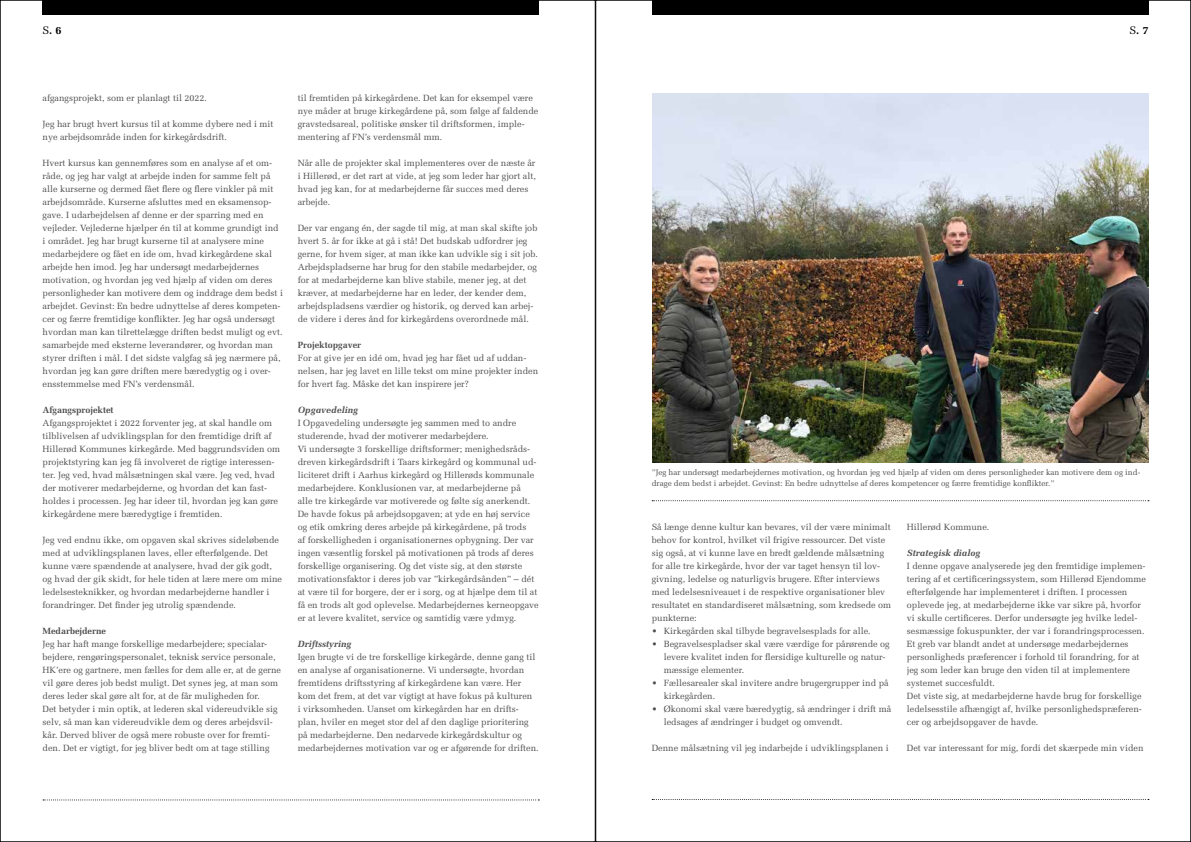
<style>
.page{position:relative;width:1191px;height:842px;background:#fff}
.page>*{position:absolute;margin:0;border:0;box-sizing:border-box;transform-origin:0 0}
.t1{font:700 11px "Melior";color:#000}
.t2{font:9px/13px "Melior";color:#4d4d4f}
.t3{font:700 9px "Melior";color:#4d4d4f}
.t4{font:italic 700 9px "Melior";color:#4d4d4f}
.t5{font:8px/11px "Melior";color:#4d4d4f}
.s1{font-weight:400}
</style>
<div class="page">
<div style="left:43px;top:0;width:496px;height:14px;background:#000"></div>
<svg style="left:43px;top:799px;width:496px;height:1px"></svg>
<div style="left:652px;top:0;width:496px;height:14px;background:#000"></div>
<svg style="left:652px;top:799px;width:497px;height:1px"></svg>
<svg style="left:652px;top:500px;width:497px;height:1px"></svg>
<img style="left:652px;top:94px;width:496px;height:368px">
<p class="t1" style="left:43px;top:23px;width:20px"><span class="s1">S</span>. 6</p>
<p class="t1" style="left:1129px;top:23px;width:20px"><span class="s1">S</span>. 7</p>
<p class="t2" style="left:43px;top:91px;width:166px">afgangsprojekt, som er planlagt til 2022.</p>
<p class="t2" style="left:43px;top:117px;width:233px">Jeg har brugt hvert kursus til at komme dybere ned i mit nye arbejdsområde inden for kirkegårdsdrift.</p>
<p class="t2" style="left:43px;top:156px;width:242px">Hvert kursus kan gennemføres som en analyse af et om&shy;råde, og jeg har valgt at arbejde inden for samme felt på alle kurserne og dermed fået flere og flere vinkler på mit arbejdsområde. Kurserne afsluttes med en eksamensop&shy;gave. I udarbejdelsen af denne er der sparring med en vejleder. Vejlederne hjælper én til at komme grundigt ind i området. Jeg har brugt kurserne til at analysere mine medarbejdere og fået en ide om, hvad kirkegårdene skal arbejde hen imod. Jeg har undersøgt medarbejdernes motivation, og hvordan jeg ved hjælp af viden om deres personligheder kan motivere dem og inddrage dem bedst i arbejdet. Gevinst: En bedre udnyttelse af deres kompeten&shy;cer og færre fremtidige konflikter. Jeg har også undersøgt hvordan man kan tilrettelægge driften bedst muligt og evt. samarbejde med eksterne leverandører, og hvordan man styrer driften i mål. I det sidste valgfag så jeg nærmere på, hvordan jeg kan gøre driften mere bæredygtig og i over&shy;ensstemmelse med FN’s verdensmål.</p>
<p class="t3" style="left:43px;top:404px;width:72px">Afgangsprojektet</p>
<p class="t2" style="left:43px;top:416px;width:239px">Afgangsprojektet i 2022 forventer jeg, at skal handle om tilblivelsen af udviklingsplan for den fremtidige drift af Hillerød Kommunes kirkegårde. Med baggrundsviden om projektstyring kan jeg få involveret de rigtige interessen&shy;ter. Jeg ved, hvad målsætningen skal være. Jeg ved, hvad der motiverer medarbejderne, og hvordan det kan fast&shy;holdes i processen. Jeg har ideer til, hvordan jeg kan gøre kirkegårdene mere bæredygtige i fremtiden.</p>
<p class="t2" style="left:43px;top:533px;width:241px">Jeg ved endnu ikke, om opgaven skal skrives sideløbende med at udviklingsplanen laves, eller efterfølgende. Det kunne være spændende at analysere, hvad der gik godt, og hvad der gik skidt, for hele tiden at lære mere om mine ledelsesteknikker, og hvordan medarbejderne handler i forandringer. Det finder jeg utrolig spændende.</p>
<p class="t3" style="left:43px;top:625px;width:65px">Medarbejderne</p>
<p class="t2" style="left:43px;top:637px;width:240px">Jeg har haft mange forskellige medarbejdere; specialar&shy;bejdere, rengøringspersonalet, teknisk service personale, HK’ere og gartnere, men fælles for dem alle er, at de gerne vil gøre deres job bedst muligt. Det synes jeg, at man som deres leder skal gøre alt for, at de får muligheden for.<br>Det betyder i min optik, at lederen skal videreudvikle sig selv, så man kan videreudvikle dem og deres arbejdsvil&shy;kår. Derved bliver de også mere robuste over for fremti&shy;den. Det er vigtigt, for jeg bliver bedt om at tage stilling</p>
<p class="t2" style="left:298px;top:91px;width:242px">til fremtiden på kirkegårdene. Det kan for eksempel være nye måder at bruge kirkegårdene på, som følge af faldende gravstedsareal, politiske ønsker til driftsformen, imple&shy;mentering af FN’s verdensmål mm.</p>
<p class="t2" style="left:298px;top:156px;width:240px">Når alle de projekter skal implementeres over de næste år i Hillerød, er det rart at vide, at jeg som leder har gjort alt, hvad jeg kan, for at medarbejderne får succes med deres arbejde.</p>
<p class="t2" style="left:298px;top:221px;width:242px">Der var engang én, der sagde til mig, at man skal skifte job hvert 5. år for ikke at gå i stå! Det budskab udfordrer jeg gerne, for hvem siger, at man ikke kan udvikle sig i sit job.<br>Arbejdspladserne har brug for den stabile medarbejder, og for at medarbejderne kan blive stabile, mener jeg, at det kræver, at medarbejderne har en leder, der kender dem, arbejdspladsens værdier og historik, og derved kan arbej&shy;de videre i deres ånd for kirkegårdens overordnede mål.</p>
<p class="t3" style="left:298px;top:339px;width:65px">Projektopgaver</p>
<p class="t2" style="left:298px;top:351px;width:242px">For at give jer en idé om, hvad jeg har fået ud af uddan&shy;nelsen, har jeg lavet en lille tekst om mine projekter inden for hvert fag. Måske det kan inspirere jer?</p>
<p class="t4" style="left:298px;top:404px;width:62px">Opgavedeling</p>
<p class="t2" style="left:298px;top:416px;width:242px">I Opgavedeling undersøgte jeg sammen med to andre studerende, hvad der motiverer medarbejdere.<br>Vi undersøgte 3 forskellige driftsformer; menighedsråds&shy;dreven kirkegårdsdrift i Taars kirkegård og kommunal ud&shy;liciteret drift i Aarhus kirkegård og Hillerøds kommunale medarbejdere. Konklusionen var, at medarbejderne på<br>alle tre kirkegårde var motiverede og følte sig anerkendt.<br>De havde fokus på arbejdsopgaven; at yde en høj service og etik omkring deres arbejde på kirkegårdene, på trods<br>af forskelligheden i organisationernes opbygning. Der var ingen væsentlig forskel på motivationen på trods af deres forskellige organisering. Og det viste sig, at den største motivationsfaktor i deres job var ”kirkegårdsånden” – dét at være til for borgere, der er i sorg, og at hjælpe dem til at få en trods alt god oplevelse. Medarbejdernes kerneopgave er at levere kvalitet, service og samtidig være ydmyg.</p>
<p class="t4" style="left:298px;top:638px;width:55px">Driftsstyring</p>
<p class="t2" style="left:298px;top:650px;width:242px">Igen brugte vi de tre forskellige kirkegårde, denne gang til en analyse af organisationerne. Vi undersøgte, hvordan fremtidens driftsstyring af kirkegårdene kan være. Her kom det frem, at det var vigtigt at have fokus på kulturen<br>i virksomheden. Uanset om kirkegården har en drifts&shy;plan, hviler en meget stor del af den daglige prioritering på medarbejderne. Den nedarvede kirkegårdskultur og medarbejdernes motivation var og er afgørende for driften.</p>
<p class="t5" style="left:651px;top:467px;width:490px">”Jeg har undersøgt medarbejdernes motivation, og hvordan jeg ved hjælp af viden om deres personligheder kan motivere dem og ind&shy;drage dem bedst i arbejdet. Gevinst: En bedre udnyttelse af deres kompetencer og færre fremtidige konflikter.”</p>
<p class="t2" style="left:651px;top:520px;width:241px">Så længe denne kultur kan bevares, vil der være minimalt behov for kontrol, hvilket vil frigive ressourcer. Det viste sig også, at vi kunne lave en bredt gældende målsætning for alle tre kirkegårde, hvor der var taget hensyn til lov&shy;givning, ledelse og naturligvis brugere. Efter interviews med ledelsesniveauet i de respektive organisationer blev resultatet en standardiseret målsætning, som kredsede om punkterne:</p>
<p class="t2" style="left:651px;top:624px;width:220px">• Kirkegården skal tilbyde begravelsesplads for alle.</p>
<p class="t2" style="left:663px;top:637px;width:228px;text-indent:-12px">• Begravelsespladser skal være værdige for pårørende og levere kvalitet inden for flersidige kulturelle og natur&shy;mæssige elementer.</p>
<p class="t2" style="left:663px;top:676px;width:226px;text-indent:-12px">• Fællesarealer skal invitere andre brugergrupper ind på kirkegården.</p>
<p class="t2" style="left:663px;top:702px;width:229px;text-indent:-12px">• Økonomi skal være bæredygtig, så ændringer i drift må ledsages af ændringer i budget og omvendt.</p>
<p class="t2" style="left:651px;top:741px;width:238px">Denne målsætning vil jeg indarbejde i udviklingsplanen i</p>
<p class="t2" style="left:907px;top:520px;width:84px">Hillerød Kommune.</p>
<p class="t4" style="left:907px;top:547px;width:75px">Strategisk dialog</p>
<p class="t2" style="left:907px;top:559px;width:240px">I denne opgave analyserede jeg den fremtidige implemen&shy;tering af et certificeringssystem, som Hillerød Ejendomme efterfølgende har implementeret i driften. I processen oplevede jeg, at medarbejderne ikke var sikre på, hvorfor vi skulle certificeres. Derfor undersøgte jeg hvilke ledel&shy;sesmæssige fokuspunkter, der var i forandringsprocessen.<br>Et greb var blandt andet at undersøge medarbejdernes personligheds præferencer i forhold til forandring, for at jeg som leder kan bruge den viden til at implementere systemet succesfuldt.<br>Det viste sig, at medarbejderne havde brug for forskellige ledelsesstile afhængigt af, hvilke personlighedspræferen&shy;cer og arbejdsopgaver de havde.</p>
<p class="t2" style="left:907px;top:741px;width:238px">Det var interessant for mig, fordi det skærpede min viden</p>
</div>
